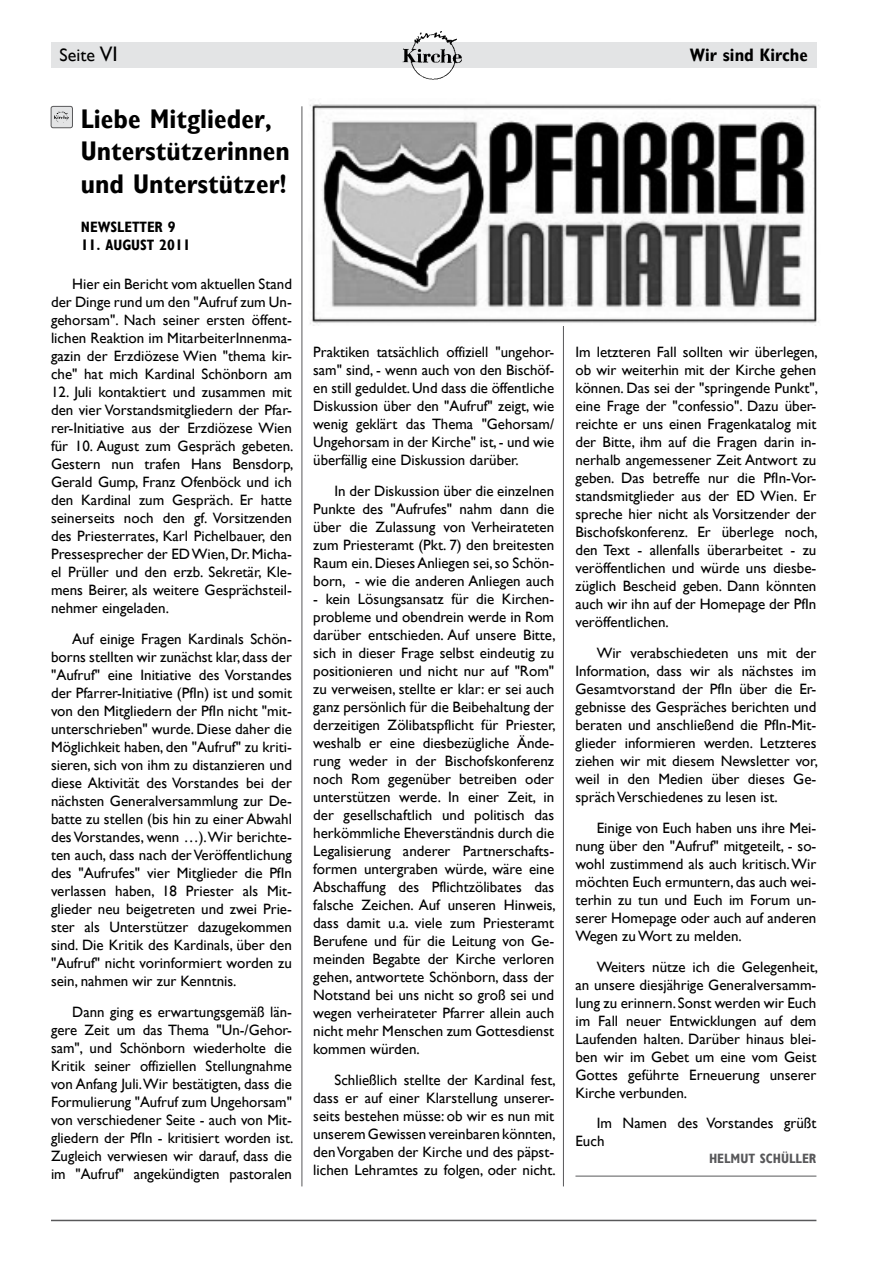
<style>
.page{position:relative;width:893px;height:1263px;background:#fff}
.page>*{position:absolute;margin:0;border:0;box-sizing:border-box;transform-origin:0 0}
.t1{font:700 27px/32.4px "Gill Sans Condensed";color:#000}
.t2{font:700 18px "Gill Sans Condensed";color:#000}
.t3{font:18px "Gill Sans";color:#000}
.t4{font:15px/18px "Gill Sans";color:#000;text-align:justify}
.t5{font:700 15px "Gill Sans Condensed";color:#000}
.t6{font:700 13.5px "Gill Sans Condensed";color:#58585a}
.s1{font-size:21px}
</style>
<div class="page">
<div style="left:51px;top:43px;width:765px;height:25px;background:#e3e4e5"></div>
<img style="left:400px;top:31px;width:66px;height:49px">
<hr style="left:51px;top:1220px;width:765px;height:1px;background:#58585a">
<hr style="left:302px;top:106px;width:1px;height:1080px;background:#58585a">
<hr style="left:563px;top:106px;width:1px;height:1080px;background:#58585a">
<div style="left:51px;top:106px;width:21px;height:22px;background:#e3e4e5;border-radius:2px"></div>
<img style="left:54px;top:111px;width:15px;height:12px">
<div style="left:51px;top:106px;width:22px;height:22px;border:1px solid #58585a;border-radius:2px"></div>
<hr style="left:575px;top:1175px;width:241px;height:2px;background:#8f9092">
<img style="left:310px;top:103px;width:509px;height:223px">
<p class="t3" style="left:60px;top:45px;width:60px">Seite <span class="s1">VI</span></p>
<p class="t2" style="left:690px;top:44px;width:120px">Wir sind Kirche</p>
<h1 class="t1" style="left:81px;top:102px;width:210px;text-indent:-8px">Liebe Mitglieder,<br>Unterstützerinnen und Unterstützer!</h1>
<p class="t5" style="left:81px;top:218px;width:39px">NEWSLETTER</p>
<p class="t5" style="left:168px;top:218px;width:9px">9</p>
<p class="t5" style="left:81px;top:236px;width:35px">11. Augu</p>
<p class="t5" style="left:140px;top:236px;width:52px">st 2011</p>
<p class="t4" style="left:51px;top:275px;width:242px;text-indent:21px">Hier ein Bericht vom aktuellen Stand der Dinge rund um den "Aufruf zum Un&shy;gehorsam". Nach seiner ersten öffent&shy;lichen Reaktion im MitarbeiterInnenma&shy;gazin der Erzdiözese Wien "thema kir&shy;che" hat mich Kardinal Schönborn am</p>
<p class="t4" style="left:51px;top:383px;width:244px">12. Juli kontaktiert und zusammen mit den vier Vorstandsmitgliedern der Pfar&shy;rer-Initiative aus der Erzdiözese Wien für 10. August zum Gespräch gebeten.<br>Gestern nun trafen Hans Bensdorp, Gerald Gump, Franz Ofenböck und ich den Kardinal zum Gespräch. Er hatte seinerseits noch den gf. Vorsitzenden des Priesterrates, Karl Pichelbauer, den Pressesprecher der ED Wien, Dr. Micha&shy;el Prüller und den erzb. Sekretär, Kle&shy;mens Beirer, als weitere Gesprächsteil&shy;nehmer eingeladen.</p>
<p class="t4" style="left:51px;top:630px;width:242px;text-indent:21px">Auf einige Fragen Kardinals Schön&shy;borns stellten wir zunächst klar, dass der "Aufruf" eine Initiative des Vorstandes der Pfarrer-Initiative (PfIn) ist und somit von den Mitgliedern der PfIn nicht "mit&shy;unterschrieben" wurde. Diese daher die Möglichkeit haben, den "Aufruf" zu kriti&shy;sieren, sich von ihm zu distanzieren und diese Aktivität des Vorstandes bei der nächsten Generalversammlung zur De&shy;batte zu stellen (bis hin zu einer Abwahl des Vorstandes, wenn …). Wir berichte&shy;ten auch, dass nach der Veröffentlichung des "Aufrufes" vier Mitglieder die PfIn verlassen haben, 18 Priester als Mit&shy;glieder neu beigetreten und zwei Prie&shy;ster als Unterstützer dazugekommen sind. Die Kritik des Kardinals, über den "Aufruf" nicht vorinformiert worden zu sein, nahmen wir zur Kenntnis.</p>
<p class="t4" style="left:51px;top:1003px;width:244px;text-indent:21px">Dann ging es erwartungsgemäß län&shy;gere Zeit um das Thema "Un-/Gehor&shy;sam", und Schönborn wiederholte die Kritik seiner offiziellen Stellungnahme von Anfang Juli. Wir bestätigten, dass die Formulierung "Aufruf zum Ungehorsam" von verschiedener Seite - auch von Mit&shy;gliedern der PfIn - kritisiert worden ist.<br>Zugleich verwiesen wir darauf, dass die im "Aufruf" angekündigten pastoralen</p>
<p class="t4" style="left:313px;top:344px;width:242px">Praktiken tatsächlich offiziell "ungehor&shy;sam" sind, - wenn auch von den Bischöf&shy;en still geduldet. Und dass die öffentliche Diskussion über den "Aufruf" zeigt, wie wenig geklärt das Thema "Gehorsam/ Ungehorsam in der Kirche" ist, - und wie überfällig eine Diskussion darüber.</p>
<p class="t4" style="left:313px;top:482px;width:242px;text-indent:21px">In der Diskussion über die einzelnen Punkte des "Aufrufes" nahm dann die über die Zulassung von Verheirateten zum Priesteramt (Pkt. 7) den breitesten Raum ein. Dieses Anliegen sei, so Schön&shy;born, - wie die anderen Anliegen auch</p>
<p class="t4" style="left:313px;top:590px;width:244px">- kein Lösungsansatz für die Kirchen&shy;probleme und obendrein werde in Rom darüber entschieden. Auf unsere Bitte, sich in dieser Frage selbst eindeutig zu positionieren und nicht nur auf "Rom" zu verweisen, stellte er klar: er sei auch ganz persönlich für die Beibehaltung der derzeitigen Zölibatspflicht für Priester, weshalb er eine diesbezügliche Ände&shy;rung weder in der Bischofskonferenz noch Rom gegenüber betreiben oder unterstützen werde. In einer Zeit, in der gesellschaftlich und politisch das herkömmliche Eheverständnis durch die Legalisierung anderer Partnerschafts&shy;formen untergraben würde, wäre eine Abschaffung des Pflichtzölibates das falsche Zeichen. Auf unseren Hinweis, dass damit u.a. viele zum Priesteramt Berufene und für die Leitung von Ge&shy;meinden Begabte der Kirche verloren gehen, antwortete Schönborn, dass der Notstand bei uns nicht so groß sei und wegen verheirateter Pfarrer allein auch nicht mehr Menschen zum Gottesdienst kommen würden.</p>
<p class="t4" style="left:313px;top:1071px;width:244px;text-indent:21px">Schließlich stellte der Kardinal fest, dass er auf einer Klarstellung unserer&shy;seits bestehen müsse: ob wir es nun mit unserem Gewissen vereinbaren könnten, den Vorgaben der Kirche und des päpst&shy;lichen Lehramtes zu folgen, oder nicht.</p>
<p class="t4" style="left:575px;top:344px;width:244px">Im letzteren Fall sollten wir überlegen, ob wir weiterhin mit der Kirche gehen können. Das sei der "springende Punkt", eine Frage der "confessio". Dazu über&shy;reichte er uns einen Fragenkatalog mit der Bitte, ihm auf die Fragen darin in&shy;nerhalb angemessener Zeit Antwort zu geben. Das betreffe nur die PfIn-Vor&shy;standsmitglieder aus der ED Wien. Er spreche hier nicht als Vorsitzender der Bischofskonferenz. Er überlege noch, den Text - allenfalls überarbeitet - zu veröffentlichen und würde uns diesbe&shy;züglich Bescheid geben. Dann könnten auch wir ihn auf der Homepage der PfIn veröffentlichen.</p>
<p class="t4" style="left:575px;top:644px;width:244px;text-indent:21px">Wir verabschiedeten uns mit der Information, dass wir als nächstes im Gesamtvorstand der PfIn über die Er&shy;gebnisse des Gespräches berichten und beraten und anschließend die PfIn-Mit&shy;glieder informieren werden. Letzteres ziehen wir mit diesem Newsletter vor, weil in den Medien über dieses Ge&shy;spräch Verschiedenes zu lesen ist.</p>
<p class="t4" style="left:575px;top:819px;width:242px;text-indent:21px">Einige von Euch haben uns ihre Mei&shy;nung über den "Aufruf" mitgeteilt, - so&shy;wohl zustimmend als auch kritisch. Wir möchten Euch ermuntern, das auch wei&shy;terhin zu tun und Euch im Forum un&shy;serer Homepage oder auch auf anderen Wegen zu Wort zu melden.</p>
<p class="t4" style="left:575px;top:958px;width:244px;text-indent:21px">Weiters nütze ich die Gelegenheit, an unsere diesjährige Generalversamm&shy;lung zu erinnern. Sonst werden wir Euch im Fall neuer Entwicklungen auf dem Laufenden halten. Darüber hinaus blei&shy;ben wir im Gebet um eine vom Geist Gottes geführte Erneuerung unserer Kirche verbunden.</p>
<p class="t4" style="left:575px;top:1115px;width:242px;text-indent:21px">Im Namen des Vorstandes grüßt<br>Euch</p>
<p class="t6" style="left:709px;top:1150px;width:109px">Helmut Schüller</p>
</div>
